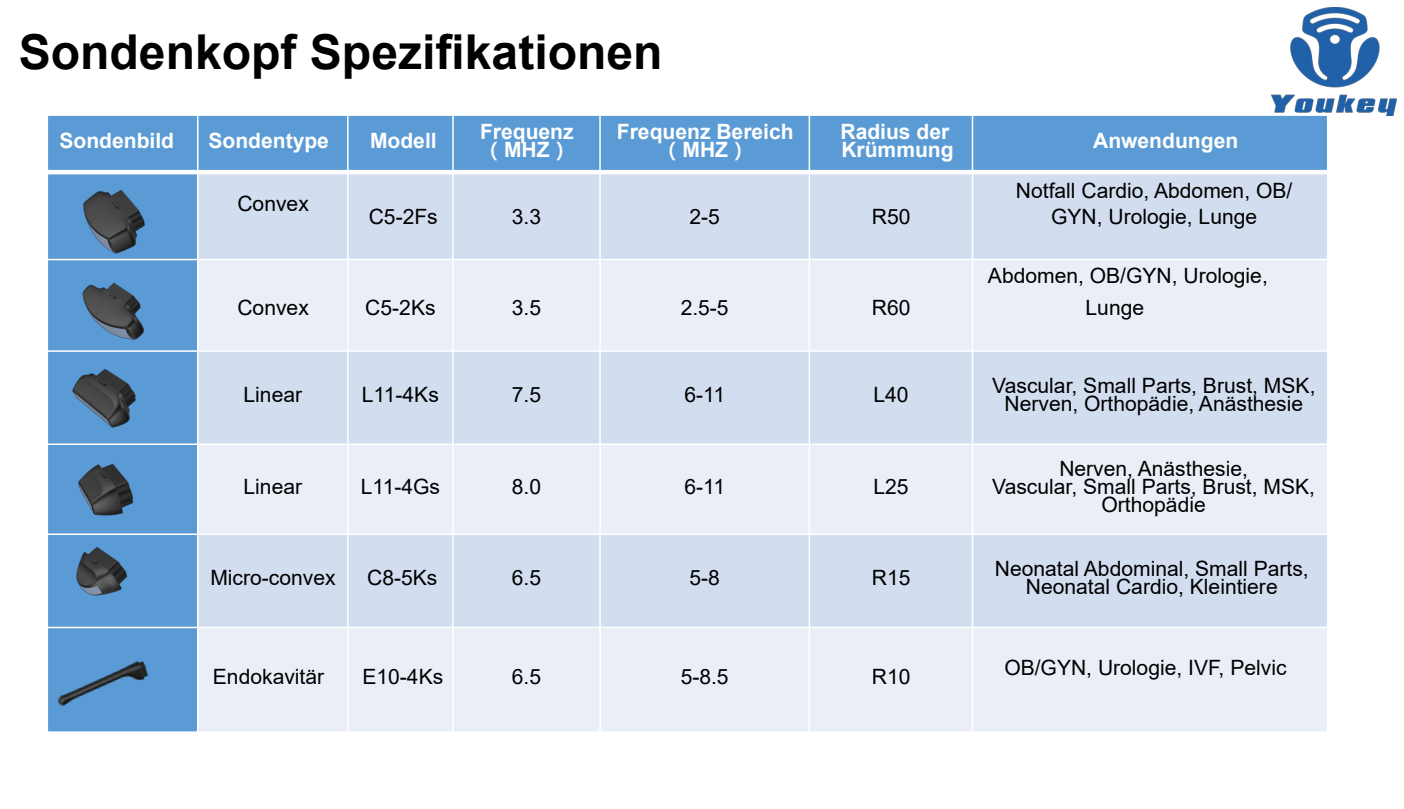
<style>
.page{position:relative;width:1404px;height:809px;background:#fff}
.page>*{position:absolute;margin:0;border:0;box-sizing:border-box;transform-origin:0 0}
.t1{font:700 48px "Arial";color:#000}
.t2{font:21.15px "Arial";color:#000}
.t3{font:21px/18px "Arial";color:#000;text-align:center}
.t4{font:700 21px/18px "Arial";color:#fff}
.s1{font-family:"Malgun Gothic"}
</style>
<div class="page">
<div style="left:198px;top:115px;width:150px;height:57px;background:#5b9bd5"></div>
<div style="left:348px;top:115px;width:105px;height:57px;background:#5b9bd5"></div>
<div style="left:453px;top:115px;width:147px;height:57px;background:#5b9bd5"></div>
<div style="left:600px;top:115px;width:209px;height:57px;background:#5b9bd5"></div>
<div style="left:809px;top:115px;width:163px;height:57px;background:#5b9bd5"></div>
<div style="left:972px;top:115px;width:355px;height:57px;background:#5b9bd5"></div>
<div style="left:198px;top:172px;width:150px;height:87px;background:#d2deef"></div>
<div style="left:348px;top:172px;width:105px;height:87px;background:#d2deef"></div>
<div style="left:453px;top:172px;width:147px;height:87px;background:#d2deef"></div>
<div style="left:600px;top:172px;width:209px;height:87px;background:#d2deef"></div>
<div style="left:809px;top:172px;width:163px;height:87px;background:#d2deef"></div>
<div style="left:972px;top:172px;width:355px;height:87px;background:#d2deef"></div>
<div style="left:47px;top:259px;width:151px;height:92px;background:#5b9bd5"></div>
<div style="left:198px;top:259px;width:150px;height:92px;background:#eaeff7"></div>
<div style="left:348px;top:259px;width:105px;height:92px;background:#eaeff7"></div>
<div style="left:453px;top:259px;width:147px;height:92px;background:#eaeff7"></div>
<div style="left:600px;top:259px;width:209px;height:92px;background:#eaeff7"></div>
<div style="left:809px;top:259px;width:163px;height:92px;background:#eaeff7"></div>
<div style="left:972px;top:259px;width:355px;height:92px;background:#eaeff7"></div>
<div style="left:47px;top:351px;width:151px;height:93px;background:#5b9bd5"></div>
<div style="left:198px;top:351px;width:150px;height:93px;background:#d2deef"></div>
<div style="left:348px;top:351px;width:105px;height:93px;background:#d2deef"></div>
<div style="left:453px;top:351px;width:147px;height:93px;background:#d2deef"></div>
<div style="left:600px;top:351px;width:209px;height:93px;background:#d2deef"></div>
<div style="left:809px;top:351px;width:163px;height:93px;background:#d2deef"></div>
<div style="left:972px;top:351px;width:355px;height:93px;background:#d2deef"></div>
<div style="left:198px;top:444px;width:150px;height:90px;background:#eaeff7"></div>
<div style="left:348px;top:444px;width:105px;height:90px;background:#eaeff7"></div>
<div style="left:453px;top:444px;width:147px;height:90px;background:#eaeff7"></div>
<div style="left:600px;top:444px;width:209px;height:90px;background:#eaeff7"></div>
<div style="left:809px;top:444px;width:163px;height:90px;background:#eaeff7"></div>
<div style="left:972px;top:444px;width:355px;height:90px;background:#eaeff7"></div>
<div style="left:47px;top:534px;width:151px;height:93px;background:#5b9bd5"></div>
<div style="left:198px;top:534px;width:150px;height:93px;background:#d2deef"></div>
<div style="left:348px;top:534px;width:105px;height:93px;background:#d2deef"></div>
<div style="left:453px;top:534px;width:147px;height:93px;background:#d2deef"></div>
<div style="left:600px;top:534px;width:209px;height:93px;background:#d2deef"></div>
<div style="left:809px;top:534px;width:163px;height:93px;background:#d2deef"></div>
<div style="left:972px;top:534px;width:355px;height:93px;background:#d2deef"></div>
<div style="left:47px;top:627px;width:151px;height:104px;background:#5b9bd5"></div>
<div style="left:198px;top:627px;width:150px;height:104px;background:#eaeff7"></div>
<div style="left:348px;top:627px;width:105px;height:104px;background:#eaeff7"></div>
<div style="left:453px;top:627px;width:147px;height:104px;background:#eaeff7"></div>
<div style="left:600px;top:627px;width:209px;height:104px;background:#eaeff7"></div>
<div style="left:809px;top:627px;width:163px;height:104px;background:#eaeff7"></div>
<div style="left:972px;top:627px;width:355px;height:104px;background:#eaeff7"></div>
<hr style="left:197px;top:114px;width:1px;height:618px;background:#fff">
<hr style="left:347px;top:114px;width:1px;height:618px;background:#fff">
<hr style="left:452px;top:114px;width:1px;height:618px;background:#fff">
<hr style="left:599px;top:114px;width:1px;height:618px;background:#fff">
<hr style="left:808px;top:114px;width:2px;height:618px;background:#fff">
<hr style="left:971px;top:114px;width:2px;height:618px;background:#fff">
<hr style="left:47px;top:170px;width:1281px;height:4px;background:#fff">
<hr style="left:47px;top:258px;width:1281px;height:2px;background:#fff">
<hr style="left:47px;top:350px;width:1281px;height:1px;background:#fff">
<hr style="left:47px;top:443px;width:1281px;height:1px;background:#fff">
<hr style="left:47px;top:533px;width:1281px;height:1px;background:#fff">
<hr style="left:47px;top:626px;width:1281px;height:1px;background:#fff">
<hr style="left:1326px;top:114px;width:2px;height:618px;background:#fff">
<hr style="left:47px;top:114px;width:1281px;height:2px;background:#fff">
<hr style="left:47px;top:730px;width:1281px;height:2px;background:#fff">
<img style="left:48px;top:410px;width:166px;height:156px">
<img style="left:47px;top:350px;width:142px;height:107px">
<img style="left:48px;top:115px;width:206px;height:146px">
<img style="left:47px;top:259px;width:138px;height:100px">
<img style="left:47px;top:518px;width:124px;height:100px">
<img style="left:47px;top:618px;width:137px;height:114px">
<img style="left:1271px;top:7px;width:124px;height:108px">
<h1 class="t1" style="left:19px;top:34px;width:645px">Sondenkopf Spezifikationen</h1>
<p class="t4" style="left:59px;top:133px;width:116px">Sondenbild</p>
<p class="t4" style="left:208px;top:133px;width:122px">Sondentype</p>
<p class="t4" style="left:370px;top:133px;width:68px">Modell</p>
<p class="t4" style="left:480px;top:124px;width:95px">Frequenz<span class="s1">（</span>MHZ<span class="s1">）</span></p>
<p class="t4" style="left:617px;top:124px;width:178px;text-align:center">Frequenz Bereich<span class="s1">（</span>MHZ<span class="s1">）</span></p>
<p class="t4" style="left:840px;top:124px;width:115px">Radius der<br>Krümmung</p>
<p class="t4" style="left:1093px;top:133px;width:147px">Anwendungen</p>
<p class="t3" style="left:237px;top:196px;width:73px">Convex</p>
<p class="t3" style="left:369px;top:209px;width:71px">C5-2Fs</p>
<p class="t3" style="left:512px;top:209px;width:31px">3.3</p>
<p class="t3" style="left:689px;top:209px;width:32px">2-5</p>
<p class="t3" style="left:871px;top:209px;width:40px">R50</p>
<p class="t3" style="left:1015px;top:180px;width:278px;line-height:25.2px">Notfall Cardio, Abdomen, OB/<br>GYN, Urologie, Lunge</p>
<p class="t3" style="left:237px;top:300px;width:73px">Convex</p>
<p class="t3" style="left:365px;top:300px;width:72px">C5-2Ks</p>
<p class="t3" style="left:512px;top:300px;width:31px">3.5</p>
<p class="t3" style="left:680px;top:300px;width:50px">2.5-5</p>
<p class="t3" style="left:871px;top:300px;width:40px">R60</p>
<p class="t3" style="left:1085px;top:262px;width:184px;line-height:31.5px;text-align:left;text-indent:-98px">Abdomen, OB/GYN, Urologie,<br>Lunge</p>
<p class="t2" style="left:243px;top:386px;width:60px">Linear</p>
<p class="t2" style="left:362px;top:386px;width:79px">L11-4Ks</p>
<p class="t2" style="left:512px;top:386px;width:31px">7.5</p>
<p class="t2" style="left:684px;top:386px;width:42px">6-11</p>
<p class="t2" style="left:873px;top:386px;width:37px">L40</p>
<p class="t2" style="left:992px;top:377px;width:325px">Vascular, Small Parts, Brust, MSK,</p>
<p class="t3" style="left:1004px;top:396px;width:300px">Nerven, Orthopädie, Anästhesie</p>
<p class="t3" style="left:243px;top:479px;width:60px">Linear</p>
<p class="t3" style="left:361px;top:479px;width:81px">L11-4Gs</p>
<p class="t3" style="left:512px;top:479px;width:31px">8.0</p>
<p class="t3" style="left:684px;top:479px;width:42px">6-11</p>
<p class="t3" style="left:873px;top:479px;width:37px">L25</p>
<p class="t3" style="left:992px;top:461px;width:324px">Nerven, Anästhesie,<br>Vascular, Small Parts, Brust, MSK,</p>
<p class="t2" style="left:1101px;top:496px;width:106px">Orthopädie</p>
<p class="t3" style="left:210px;top:570px;width:127px">Micro-convex</p>
<p class="t3" style="left:367px;top:570px;width:72px">C8-5Ks</p>
<p class="t3" style="left:512px;top:570px;width:31px">6.5</p>
<p class="t3" style="left:689px;top:570px;width:32px">5-8</p>
<p class="t3" style="left:871px;top:570px;width:40px">R15</p>
<p class="t3" style="left:994px;top:561px;width:315px">Neonatal Abdominal, Small Parts,<br>Neonatal Cardio, Kleintiere</p>
<p class="t3" style="left:213px;top:669px;width:113px">Endokavitär</p>
<p class="t3" style="left:362px;top:669px;width:82px">E10-4Ks</p>
<p class="t3" style="left:512px;top:669px;width:31px">6.5</p>
<p class="t3" style="left:680px;top:669px;width:50px">5-8.5</p>
<p class="t3" style="left:871px;top:669px;width:40px">R10</p>
<p class="t3" style="left:1004px;top:660px;width:284px">OB/GYN, Urologie, IVF, Pelvic</p>
</div>
